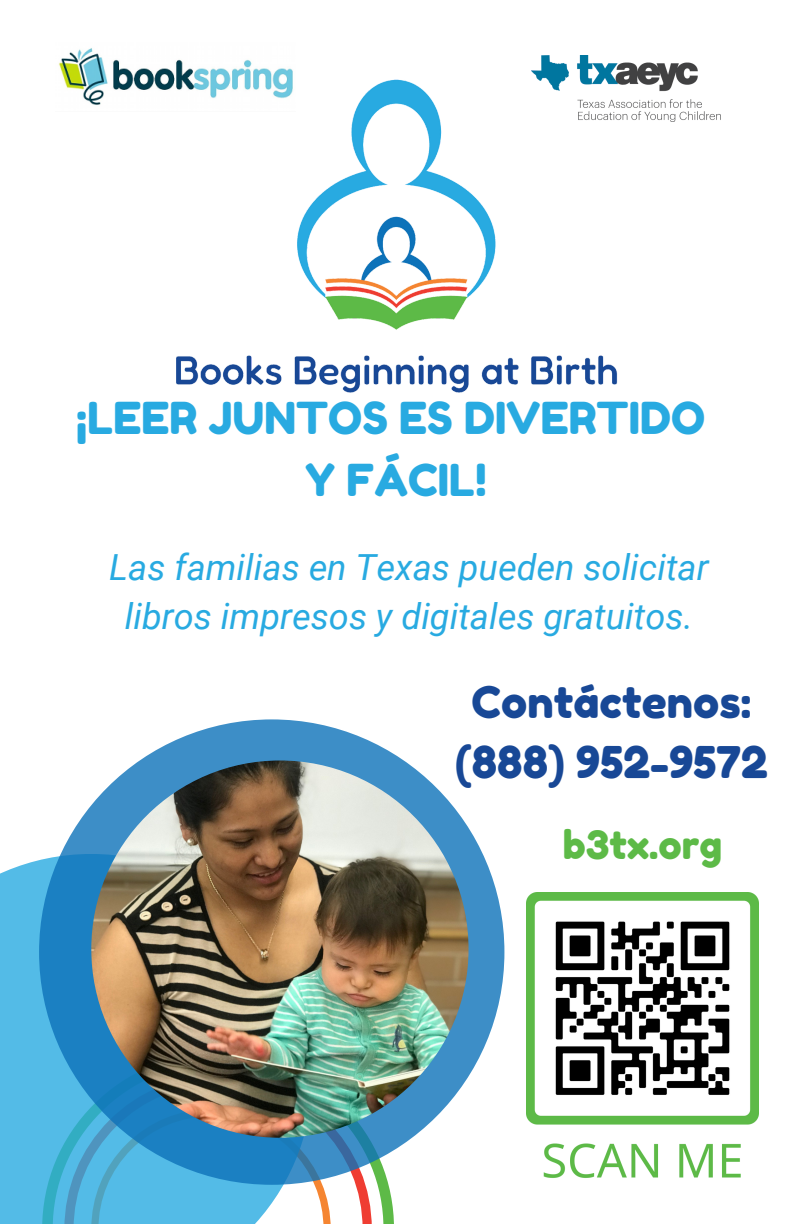
<style>
.page{position:relative;width:792px;height:1224px;background:#fff}
.page>*{position:absolute;margin:0;border:0;box-sizing:border-box;transform-origin:0 0}
.t1{font:44px/61.6px "Fredoka One";color:#28aae1;text-align:center}
.t2{font:43.6px/60px "Fredoka One";color:#184896;text-align:center}
.t3{font:39px "Fredoka One";color:#5dba47}
.t4{font:italic 36px/49.6px "Roboto";color:#28aae1;text-align:center}
</style>
<div class="page">
<img style="left:526px;top:892px;width:233px;height:286px">
<svg style="left:372px;top:1150px;width:22px;height:74px"></svg>
<svg style="left:313px;top:1162px;width:59px;height:62px"></svg>
<svg style="left:0;top:855px;width:313px;height:369px;background:#5bbce5"></svg>
<svg style="left:39px;top:719px;width:465px;height:466px;background:#3088c4"></svg>
<img style="left:91px;top:760px;width:378px;height:378px;border-radius:50%">
<img style="left:176px;top:79px;width:442px;height:314px">
<img style="left:59px;top:48px;width:237px;height:79px">
<img style="left:532px;top:55px;width:189px;height:66px">
<p class="t1" style="left:76px;top:387px;width:631px">¡LEER JUNTOS ES DIVERTIDO<br>Y FÁCIL!</p>
<p class="t4" style="left:109px;top:543px;width:601px">Las familias en Texas pueden solicitar libros impresos y digitales gratuitos.</p>
<p class="t2" style="left:455px;top:672px;width:314px">Contáctenos: (888) 952-9572</p>
<p class="t3" style="left:563px;top:821px;width:161px">b3tx.org</p>
</div>
